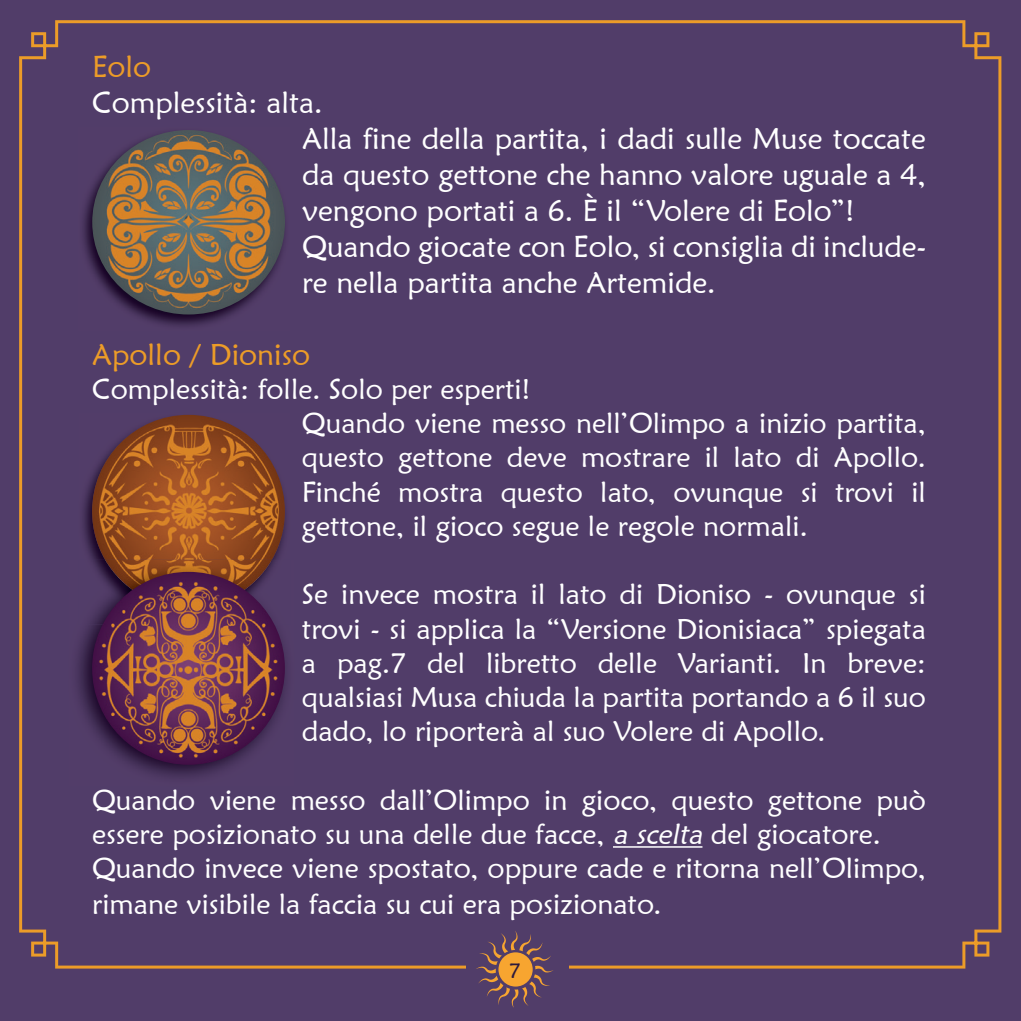
<style>
.page{position:relative;width:1021px;height:1021px;background:#fff}
.page>*{position:absolute;margin:0;border:0;box-sizing:border-box;transform-origin:0 0}
.t1{font:30px/36px "Maiandra GD";color:#fff}
.t2{font:30px "Maiandra GD";color:#ec9c28}
.t3{font:28.5px/34.2px "Maiandra GD";color:#fff}
.t4{font:21px "Maiandra GD";color:#2d1a3d}
.s1{font-style:italic}
</style>
<div class="page">
<div style="left:0;top:0;width:1020px;height:1020px;background:#513d69"></div>
<div style="left:19px;top:20px;width:982px;height:948px;background:#513d69"></div>
<div style="left:466px;top:929px;width:102px;height:78px;background:#513d69"></div>
<svg style="left:476px;top:931px;width:77px;height:76px"></svg>
<div style="left:498px;top:952px;width:34px;height:34px;background:#f7a530;border-radius:50%"></div>
<hr style="left:613px;top:846px;width:89px;height:1px;background:#fff">
<img style="left:78px;top:128px;width:212px;height:203px">
<img style="left:92px;top:130px;width:193px;height:184px">
<img style="left:79px;top:413px;width:211px;height:147px">
<img style="left:92px;top:511px;width:192px;height:49px">
<img style="left:68px;top:560px;width:226px;height:226px">
<img style="left:105px;top:560px;width:167px;height:47px">
<img style="left:92px;top:572px;width:193px;height:192px;border-radius:96px">
<p class="t2" style="left:92px;top:48px;width:61px">Eolo</p>
<p class="t1" style="left:302px;top:84px;width:625px;text-indent:-210px">Complessità: alta.<br>Alla fine della partita, i dadi sulle Muse toccate da questo gettone che hanno valore uguale a 4, vengono portati a 6. È il “Volere di Eolo”!<br>Quando giocate con Eolo, si consiglia di include&shy;re nella partita anche Artemide.</p>
<p class="t2" style="left:92px;top:336px;width:219px">Apollo / Dioniso</p>
<p class="t3" style="left:302px;top:371px;width:625px;text-indent:-210px">Complessità: folle. Solo per esperti!<br>Quando viene messo nell’Olimpo a inizio partita, questo gettone deve mostrare il lato di Apollo.<br>Finché mostra questo lato, ovunque si trovi il gettone, il gioco segue le regole normali.</p>
<p class="t3" style="left:302px;top:577px;width:625px;text-align:justify">Se invece mostra il lato di Dioniso - ovunque si trovi - si applica la “Versione Dionisiaca” spiegata a pag.7 del libretto delle Varianti. In breve: qualsiasi Musa chiuda la partita portando a 6 il suo dado, lo riporterà al suo Volere di Apollo.</p>
<p class="t3" style="left:92px;top:781px;width:835px">Quando viene messo dall’Olimpo in gioco, questo gettone può essere posizionato su una delle due facce, <span class="s1">a scelta</span> del giocatore.<br>Quando invece viene spostato, oppure cade e ritorna nell’Olimpo, rimane visibile la faccia su cui era posizionato.</p>
<p class="t4" style="left:509px;top:957px;width:13px">7</p>
</div>
